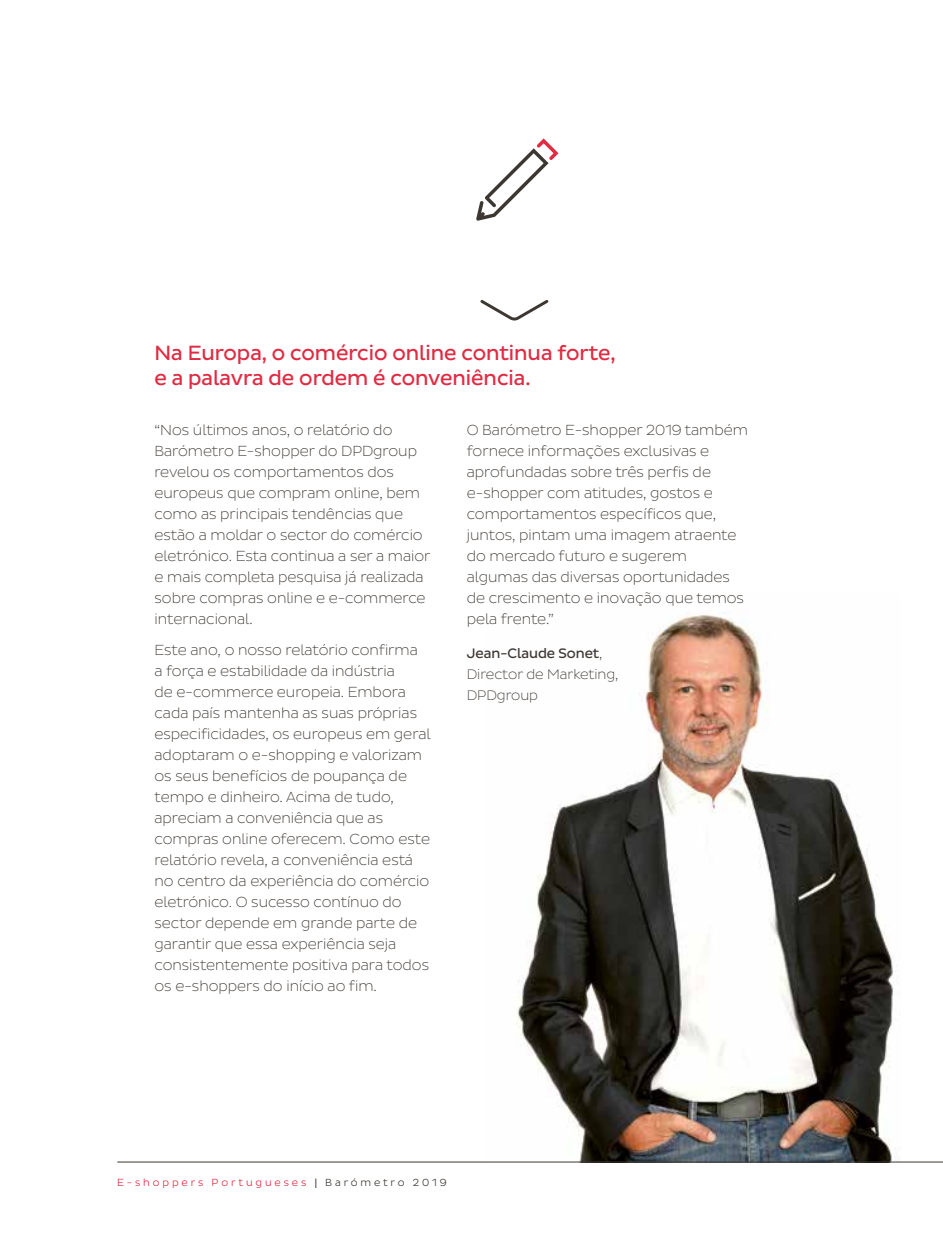
<style>
.page{position:relative;width:943px;height:1241px;background:#fff}
.page>*{position:absolute;margin:0;border:0;box-sizing:border-box;transform-origin:0 0}
.t1{font:21px/25.2px "Pluto Sans DPD Regular";color:#e02b43}
.t2{font:300 14.88px/21px "Pluto Sans DPD Extra";color:#3d3732}
.t3{font:300 14px/21px "Pluto Sans DPD Extra";color:#3d3732}
.t4{font:14px "Pluto Sans DPD Regular";color:#3d3732}
.t5{font:10.5px "Pluto Sans DPD Light";letter-spacing:.275em;color:#e02b43}
.s1{font-family:"Pluto Sans DPD Extra";font-weight:300}
.s2{font-family:"Pluto Sans DPD Regular";color:#3d3732}
.s3{color:#3d3732}
</style>
<div class="page">
<img style="left:516px;top:611px;width:379px;height:550px">
<hr style="left:117px;top:1161px;width:826px;height:1px;background:#3d3732">
<svg style="left:480px;top:300px;width:69px;height:21px"></svg>
<svg style="left:476px;top:138px;width:82px;height:83px"></svg>
<h1 class="t1" style="left:154px;top:340px;width:463px">Na Europa, o comércio online continua forte, e a palavra de ordem é conveniência.</h1>
<p class="t2" style="left:154px;top:419px;width:277px">“Nos últimos anos, o relatório do<br>Barómetro E-shopper do DPDgroup revelou os comportamentos dos europeus que compram online, bem como as principais tendências que estão a moldar o sector do comércio eletrónico. Esta continua a ser a maior e mais completa pesquisa já realizada sobre compras online e e-commerce internacional.</p>
<p class="t2" style="left:154px;top:639px;width:278px">Este ano, o nosso relatório confirma<br>a força e estabilidade da indústria<br>de e-commerce europeia. Embora cada país mantenha as suas próprias especificidades, os europeus em geral adoptaram o e-shopping e valorizam os seus benefícios de poupança de tempo e dinheiro. Acima de tudo, apreciam a conveniência que as compras online oferecem. Como este relatório revela, a conveniência está no centro da experiência do comércio eletrónico. O sucesso contínuo do sector depende em grande parte de garantir que essa experiência seja consistentemente positiva para todos os e-shoppers do início ao fim.</p>
<p class="t2" style="left:467px;top:419px;width:283px">O Barómetro E-shopper 2019 também fornece informações exclusivas e aprofundadas sobre três perfis de e-shopper com atitudes, gostos e comportamentos específicos que, juntos, pintam uma imagem atraente do mercado futuro e sugerem algumas das diversas oportunidades de crescimento e inovação que temos pela frente.”</p>
<p class="t4" style="left:467px;top:645px;width:137px">Jean-Claude Sonet<span class="s1">,</span></p>
<p class="t3" style="left:467px;top:664px;width:153px">Director de Marketing,<br>DPDgroup</p>
<p class="t5" style="left:117px;top:1176px;width:331px">E-shoppers Portugueses <span class="s2">|</span> <span class="s3">Barómetro 2019</span></p>
</div>
